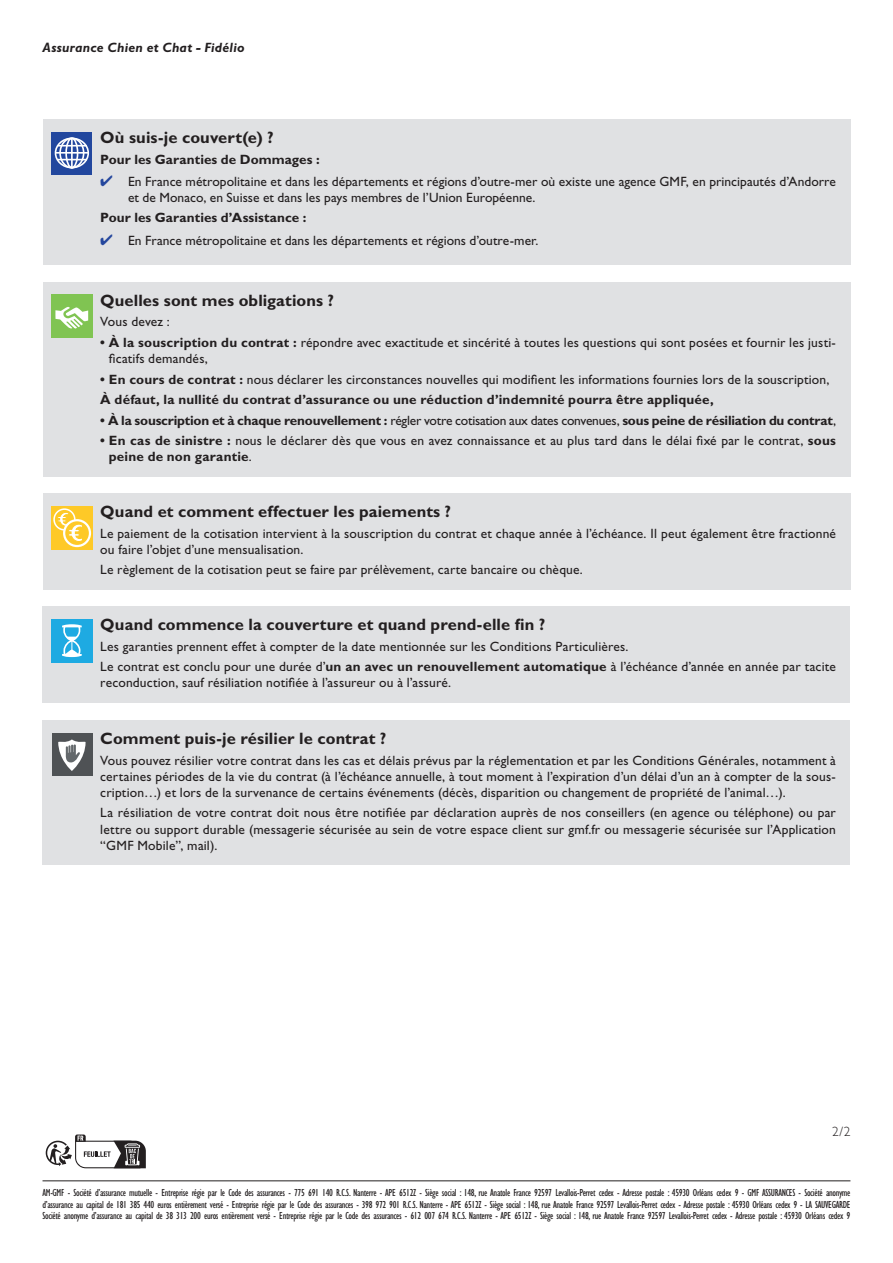
<style>
.page{position:relative;width:893px;height:1263px;background:#fff}
.page>*{position:absolute;margin:0;border:0;box-sizing:border-box;transform-origin:0 0}
.t1{font:700 16.5px "Gill Sans Std";letter-spacing:.005em;color:#231f20}
.t2{font:13.5px/16.2px "Gill Sans Std";letter-spacing:.01em;color:#231f20}
.t3{font:700 13.5px/20.4px "Gill Sans Std";letter-spacing:.01em;color:#231f20}
.t4{font:700 13.5px "Gill Sans Std";letter-spacing:-.015em;color:#231f20}
.t5{font:italic 700 13.5px "Gill Sans Std";letter-spacing:.015em;color:#231f20}
.t6{font:300 13.5px "Gill Sans Std";color:#231f20}
.t7{font:condensed 10.5px/11.2px "Gill Sans Std";letter-spacing:-.03em;color:#231f20;text-align:justify}
.s1{color:#24469d}
.s2{font-weight:700}
.s3{font-weight:400}
</style>
<div class="page">
<div style="left:43px;top:282px;width:807px;height:194px;background:#e0e1e3"></div>
<div style="left:51px;top:295px;width:42px;height:43px;background:#80c452"></div>
<svg style="left:55px;top:307px;width:34px;height:22px"></svg>
<div style="left:43px;top:493px;width:807px;height:96px;background:#e0e1e3"></div>
<div style="left:51px;top:506px;width:42px;height:43px;background:#fec927"></div>
<div style="left:53px;top:508px;width:23px;height:23px;border:2px solid #fff;border-radius:50%"></div>
<svg style="left:64px;top:520px;width:26px;height:26px"></svg>
<div style="left:63px;top:519px;width:28px;height:28px;border:2px solid #fff;border-radius:50%"></div>
<svg style="left:57px;top:512px;width:26px;height:30px"></svg>
<div style="left:43px;top:606px;width:807px;height:97px;background:#e0e1e3"></div>
<div style="left:51px;top:619px;width:42px;height:43px;background:#1eaae2"></div>
<svg style="left:62px;top:624px;width:20px;height:33px"></svg>
<div style="left:43px;top:720px;width:807px;height:145px;background:#e0e1e3"></div>
<div style="left:52px;top:733px;width:41px;height:43px;background:#4f5255"></div>
<svg style="left:58px;top:739px;width:28px;height:32px"></svg>
<hr style="left:43px;top:1180px;width:807px;height:1px;background:#231f20">
<div style="left:43px;top:119px;width:807px;height:146px;background:#e0e1e3"></div>
<svg style="left:51px;top:132px;width:40px;height:42px"></svg>
<div style="left:55px;top:137px;width:34px;height:31px;border:2px solid #fff;border-radius:50%"></div>
<div style="left:59px;top:137px;width:25px;height:31px;border:2px solid #fff;border-radius:50%"></div>
<div style="left:65px;top:137px;width:13px;height:31px;border:2px solid #fff;border-radius:50%"></div>
<hr style="left:71px;top:138px;width:2px;height:30px;background:#fff">
<hr style="left:58px;top:145px;width:29px;height:2px;background:#fff">
<svg style="left:58px;top:159px;width:29px;height:1px"></svg>
<hr style="left:56px;top:152px;width:32px;height:2px;background:#fff">
<svg style="left:45px;top:1134px;width:101px;height:35px"></svg>
<p class="t5" style="left:43px;top:39px;width:204px">Assurance Chien et Chat - Fidélio</p>
<p class="t1" style="left:100px;top:128px;width:175px">Où suis-je couvert(e) ?</p>
<p class="t3" style="left:100px;top:149px;width:221px">Pour les Garanties de Dommages :</p>
<p class="t2" style="left:128px;top:173px;width:709px;text-indent:-28px"><span class="s1">✔</span> En France métropolitaine et dans les départements et régions d’outre-mer où existe une agence GMF, en principautés d’Andorre et de Monaco, en Suisse et dans les pays membres de l’Union Européenne.</p>
<p class="t3" style="left:100px;top:208px;width:208px">Pour les Garanties d’Assistance :</p>
<p class="t2" style="left:100px;top:232px;width:440px"><span class="s1">✔</span> En France métropolitaine et dans les départements et régions d’outre-mer.</p>
<p class="t1" style="left:100px;top:291px;width:235px">Quelles sont mes obligations ?</p>
<p class="t2" style="left:100px;top:314px;width:71px">Vous devez :</p>
<p class="t2" style="left:109px;top:334px;width:729px;text-indent:-9px"><span class="s2">• À la souscription du contrat :</span> répondre avec exactitude et sincérité à toutes les questions qui sont posées et fournir les justi&shy;ficatifs demandés,</p>
<p class="t3" style="left:100px;top:369px;width:731px">• En cours de contrat : <span class="s3">nous déclarer les circonstances nouvelles qui modifient les informations fournies lors de la souscription,<br></span>À défaut, la nullité du contrat d’assurance ou une réduction d’indemnité pourra être appliquée,</p>
<p class="t4" style="left:100px;top:412px;width:737px">• À la souscription et à chaque renouvellement : <span class="s3">régler votre cotisation aux dates convenues,</span> sous peine de résiliation du contrat<span class="s3">,</span></p>
<p class="t2" style="left:109px;top:432px;width:729px;text-indent:-9px"><span class="s2">• En cas de sinistre :</span> nous le déclarer dès que vous en avez connaissance et au plus tard dans le délai fixé par le contrat, <span class="s2">sous peine de non garantie</span>.</p>
<p class="t1" style="left:100px;top:502px;width:352px">Quand et comment effectuer les paiements ?</p>
<p class="t2" style="left:100px;top:525px;width:737px">Le paiement de la cotisation intervient à la souscription du contrat et chaque année à l’échéance. Il peut également être fractionné ou faire l’objet d’une mensualisation.</p>
<p class="t2" style="left:100px;top:562px;width:484px">Le règlement de la cotisation peut se faire par prélèvement, carte bancaire ou chèque.</p>
<p class="t1" style="left:100px;top:615px;width:446px">Quand commence la couverture et quand prend-elle fin ?</p>
<p class="t2" style="left:100px;top:636px;width:737px;line-height:20.4px">Les garanties prennent effet à compter de la date mentionnée sur les Conditions Particulières.<br>Le contrat est conclu pour une durée d’<span class="s2">un an avec un renouvellement automatique</span> à l’échéance d’année en année par tacite</p>
<p class="t2" style="left:100px;top:675px;width:352px">reconduction, sauf résiliation notifiée à l’assureur ou à l’assuré.</p>
<p class="t1" style="left:100px;top:729px;width:287px">Comment puis-je résilier le contrat ?</p>
<p class="t2" style="left:100px;top:752px;width:737px;text-align:justify">Vous pouvez résilier votre contrat dans les cas et délais prévus par la réglementation et par les Conditions Générales, notamment à certaines périodes de la vie du contrat (à l’échéance annuelle, à tout moment à l’expiration d’un délai d’un an à compter de la sous&shy;cription…) et lors de la survenance de certains événements (décès, disparition ou changement de propriété de l’animal…).</p>
<p class="t2" style="left:100px;top:805px;width:737px;text-align:justify">La résiliation de votre contrat doit nous être notifiée par déclaration auprès de nos conseillers (en agence ou téléphone) ou par lettre ou support durable (messagerie sécurisée au sein de votre espace client sur gmf.fr ou messagerie sécurisée sur l’Application “GMF Mobile”, mail).</p>
<p class="t6" style="left:832px;top:1124px;width:20px">2/2</p>
<p class="t7" style="left:43px;top:1187px;width:809px">AM-GMF - Société d’assurance mutuelle - Entreprise régie par le Code des assurances - 775 691 140 R.C.S. Nanterre - APE 6512Z - Siège social : 148, rue Anatole France 92597 Levallois-Perret cedex - Adresse postale : 45930 Orléans cedex 9 - GMF ASSURANCES - Société anonyme d’assurance au capital de 181 385 440 euros entièrement versé - Entreprise régie par le Code des assurances - 398 972 901 R.C.S. Nanterre - APE 6512Z - Siège social : 148, rue Anatole France 92597 Levallois-Perret cedex - Adresse postale : 45930 Orléans cedex 9 - LA SAUVEGARDE Société anonyme d’assurance au capital de 38 313 200 euros entièrement versé - Entreprise régie par le Code des assurances - 612 007 674 R.C.S. Nanterre - APE 6512Z - Siège social : 148, rue Anatole France 92597 Levallois-Perret cedex - Adresse postale : 45930 Orléans cedex 9</p>
</div>
